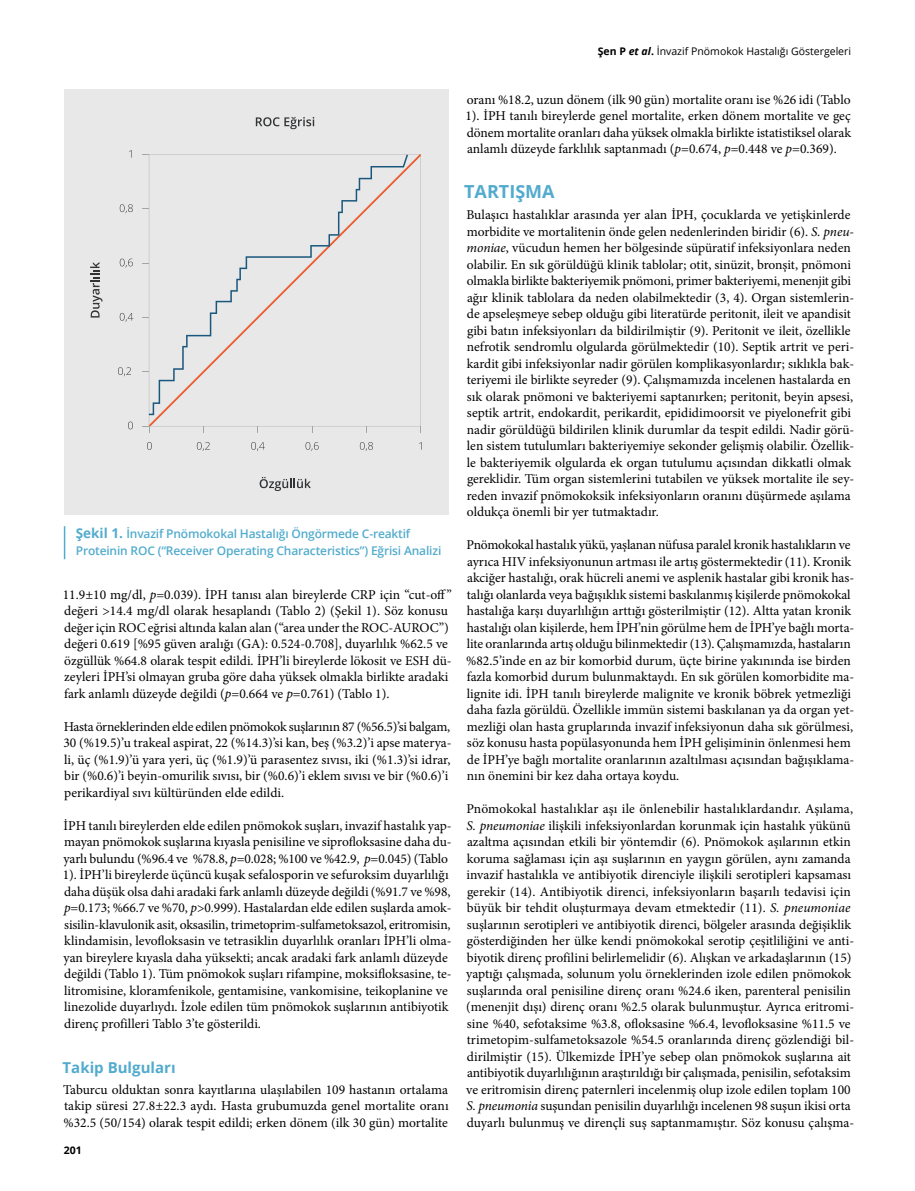
<style>
.page{position:relative;width:915px;height:1191px;background:#fff}
.page>*{position:absolute;margin:0;border:0;box-sizing:border-box;transform-origin:0 0}
.t1{font:700 18px "Open Sans";color:#52abce}
.t2{font:700 15px "Open Sans";color:#52abce}
.t3{font:13.5px/16.5px "Minion Pro";color:#000}
.t4{font:600 12px/17.2px "Open Sans";letter-spacing:-.015em;color:#53acce}
.t5{font:10.5px "Open Sans";color:#000}
.t6{font:700 10.5px "Open Sans";color:#000}
.s1{font-weight:700}
.s2{font-weight:700;font-style:italic}
.s3{font-weight:700;font-size:13.5px}
.s4{font-style:italic}
</style>
<div class="page">
<div style="left:64px;top:89px;width:384px;height:426px;background:#e8e8e9"></div>
<svg style="left:128px;top:421px;width:5px;height:8px"></svg>
<svg style="left:147px;top:442px;width:5px;height:8px"></svg>
<svg style="left:120px;top:313px;width:13px;height:9px"></svg>
<svg style="left:251px;top:442px;width:14px;height:9px"></svg>
<svg style="left:118px;top:367px;width:13px;height:9px"></svg>
<svg style="left:197px;top:442px;width:13px;height:9px"></svg>
<svg style="left:120px;top:259px;width:13px;height:9px"></svg>
<svg style="left:305px;top:442px;width:13px;height:9px"></svg>
<svg style="left:120px;top:204px;width:13px;height:9px"></svg>
<svg style="left:360px;top:442px;width:13px;height:9px"></svg>
<svg style="left:90px;top:262px;width:12px;height:55px"></svg>
<svg style="left:256px;top:117px;width:58px;height:12px"></svg>
<svg style="left:259px;top:477px;width:52px;height:14px"></svg>
<svg style="left:149px;top:154px;width:272px;height:272px"></svg>
<svg style="left:143px;top:426px;width:7px;height:6px"></svg>
<svg style="left:149px;top:155px;width:259px;height:260px"></svg>
<hr style="left:64px;top:526px;width:1px;height:33px;background:#53acce">
<p class="t5" style="left:597px;top:44px;width:255px"><span class="s1">Şen P</span> <span class="s2">et al</span><span class="s1">.</span> İnvazif Pnömokok Hastalığı Göstergeleri</p>
<p class="t4" style="left:76px;top:525px;width:367px"><span class="s3">Şekil 1.</span> İnvazif Pnömokokal Hastalığı Öngörmede C-reaktif<br>Proteinin ROC (“Receiver Operating Characteristics”) Eğrisi Analizi</p>
<p class="t3" style="left:63px;top:586px;width:390px">11.9±10 mg/dl, <span class="s4">p</span>=0.039). İPH tanısı alan bireylerde CRP için “cut-off” değeri &gt;14.4 mg/dl olarak hesaplandı (Tablo 2) (Şekil 1). Söz konusu değer için ROC eğrisi altında kalan alan (“area under the ROC-AUROC”) değeri 0.619 [%95 güven aralığı (GA): 0.524-0.708], duyarlılık %62.5 ve özgüllük %64.8 olarak tespit edildi. İPH’li bireylerde lökosit ve ESH dü&shy;zeyleri İPH’si olmayan gruba göre daha yüksek olmakla birlikte aradaki fark anlamlı düzeyde değildi (<span class="s4">p</span>=0.664 ve <span class="s4">p</span>=0.761) (Tablo 1).</p>
<p class="t3" style="left:63px;top:718px;width:389px">Hasta örneklerinden elde edilen pnömokok suşlarının 87 (%56.5)’si balgam, 30 (%19.5)’u trakeal aspirat, 22 (%14.3)’si kan, beş (%3.2)’i apse materya&shy;li, üç (%1.9)’ü yara yeri, üç (%1.9)’ü parasentez sıvısı, iki (%1.3)’si idrar, bir (%0.6)’i beyin-omurilik sıvısı, bir (%0.6)’i eklem sıvısı ve bir (%0.6)’i perikardiyal sıvı kültüründen elde edildi.</p>
<p class="t3" style="left:63px;top:817px;width:390px">İPH tanılı bireylerden elde edilen pnömokok suşları, invazif hastalık yap&shy;mayan pnömokok suşlarına kıyasla penisiline ve siprofloksasine daha du&shy;yarlı bulundu (%96.4 ve %78.8, <span class="s4">p</span>=0.028; %100 ve %42.9, <span class="s4">p</span>=0.045) (Tablo 1). İPH’li bireylerde üçüncü kuşak sefalosporin ve sefuroksim duyarlılığı daha düşük olsa dahi aradaki fark anlamlı düzeyde değildi (%91.7 ve %98, <span class="s4">p</span>=0.173; %66.7 ve %70, <span class="s4">p</span>&gt;0.999). Hastalardan elde edilen suşlarda amok&shy;sisilin-klavulonik asit, oksasilin, trimetoprim-sulfametoksazol, eritromisin, klindamisin, levofloksasin ve tetrasiklin duyarlılık oranları İPH’li olma&shy;yan bireylere kıyasla daha yüksekti; ancak aradaki fark anlamlı düzeyde değildi (Tablo 1). Tüm pnömokok suşları rifampine, moksifloksasine, te&shy;litromisine, kloramfenikole, gentamisine, vankomisine, teikoplanine ve linezolide duyarlıydı. İzole edilen tüm pnömokok suşlarının antibiyotik direnç profilleri Tablo 3’te gösterildi.</p>
<p class="t2" style="left:63px;top:1056px;width:114px">Takip Bulguları</p>
<p class="t3" style="left:63px;top:1081px;width:387px;text-align:justify">Taburcu olduktan sonra kayıtlarına ulaşılabilen 109 hastanın ortalama takip süresi 27.8±22.3 aydı. Hasta grubumuzda genel mortalite oranı %32.5 (50/154) olarak tespit edildi; erken dönem (ilk 30 gün) mortalite</p>
<p class="t6" style="left:64px;top:1143px;width:19px">201</p>
<p class="t3" style="left:465px;top:91px;width:387px;text-align:justify">oranı %18.2, uzun dönem (ilk 90 gün) mortalite oranı ise %26 idi (Tablo 1). İPH tanılı bireylerde genel mortalite, erken dönem mortalite ve geç dönem mortalite oranları daha yüksek olmakla birlikte istatistiksel olarak anlamlı düzeyde farklılık saptanmadı (<span class="s4">p</span>=0.674, <span class="s4">p</span>=0.448 ve <span class="s4">p</span>=0.369).</p>
<h1 class="t1" style="left:464px;top:179px;width:92px">TARTIŞMA</h1>
<p class="t3" style="left:466px;top:207px;width:389px">Bulaşıcı hastalıklar arasında yer alan İPH, çocuklarda ve yetişkinlerde morbidite ve mortalitenin önde gelen nedenlerinden biridir (6). <span class="s4">S. pneu&shy;moniae</span>, vücudun hemen her bölgesinde süpüratif infeksiyonlara neden olabilir. En sık görüldüğü klinik tablolar; otit, sinüzit, bronşit, pnömoni olmakla birlikte bakteriyemik pnömoni, primer bakteriyemi, menenjit gibi ağır klinik tablolara da neden olabilmektedir (3, 4). Organ sistemlerin&shy;de apseleşmeye sebep olduğu gibi literatürde peritonit, ileit ve apandisit gibi batın infeksiyonları da bildirilmiştir (9). Peritonit ve ileit, özellikle nefrotik sendromlu olgularda görülmektedir (10). Septik artrit ve peri&shy;kardit gibi infeksiyonlar nadir görülen komplikasyonlardır; sıklıkla bak&shy;teriyemi ile birlikte seyreder (9). Çalışmamızda incelenen hastalarda en sık olarak pnömoni ve bakteriyemi saptanırken; peritonit, beyin apsesi, septik artrit, endokardit, perikardit, epididimoorsit ve piyelonefrit gibi nadir görüldüğü bildirilen klinik durumlar da tespit edildi. Nadir görü&shy;len sistem tutulumları bakteriyemiye sekonder gelişmiş olabilir. Özellik&shy;le bakteriyemik olgularda ek organ tutulumu açısından dikkatli olmak gereklidir. Tüm organ sistemlerini tutabilen ve yüksek mortalite ile sey&shy;reden invazif pnömokoksik infeksiyonların oranını düşürmede aşılama oldukça önemli bir yer tutmaktadır.</p>
<p class="t3" style="left:466px;top:536px;width:389px">Pnömokokal hastalık yükü, yaşlanan nüfusa paralel kronik hastalıkların ve ayrıca HIV infeksiyonunun artması ile artış göstermektedir (11). Kronik akciğer hastalığı, orak hücreli anemi ve asplenik hastalar gibi kronik has&shy;talığı olanlarda veya bağışıklık sistemi baskılanmış kişilerde pnömokokal hastalığa karşı duyarlılığın arttığı gösterilmiştir (12). Altta yatan kronik hastalığı olan kişilerde, hem İPH’nin görülme hem de İPH’ye bağlı morta&shy;lite oranlarında artış olduğu bilinmektedir (13). Çalışmamızda, hastaların %82.5’inde en az bir komorbid durum, üçte birine yakınında ise birden fazla komorbid durum bulunmaktaydı. En sık görülen komorbidite ma&shy;lignite idi. İPH tanılı bireylerde malignite ve kronik böbrek yetmezliği daha fazla görüldü. Özellikle immün sistemi baskılanan ya da organ yet&shy;mezliği olan hasta gruplarında invazif infeksiyonun daha sık görülmesi, söz konusu hasta popülasyonunda hem İPH gelişiminin önlenmesi hem de İPH’ye bağlı mortalite oranlarının azaltılması açısından bağışıklama&shy;nın önemini bir kez daha ortaya koydu.</p>
<p class="t3" style="left:466px;top:800px;width:389px">Pnömokokal hastalıklar aşı ile önlenebilir hastalıklardandır. Aşılama, <span class="s4">S. pneumoniae</span> ilişkili infeksiyonlardan korunmak için hastalık yükünü azaltma açısından etkili bir yöntemdir (6). Pnömokok aşılarının etkin koruma sağlaması için aşı suşlarının en yaygın görülen, aynı zamanda invazif hastalıkla ve antibiyotik direnciyle ilişkili serotipleri kapsaması gerekir (14). Antibiyotik direnci, infeksiyonların başarılı tedavisi için büyük bir tehdit oluşturmaya devam etmektedir (11). <span class="s4">S. pneumoniae </span>suşlarının serotipleri ve antibiyotik direnci, bölgeler arasında değişiklik gösterdiğinden her ülke kendi pnömokokal serotip çeşitliliğini ve anti&shy;biyotik direnç profilini belirlemelidir (6). Alışkan ve arkadaşlarının (15) yaptığı çalışmada, solunum yolu örneklerinden izole edilen pnömokok suşlarında oral penisiline direnç oranı %24.6 iken, parenteral penisilin (menenjit dışı) direnç oranı %2.5 olarak bulunmuştur. Ayrıca eritromi&shy;sine %40, sefotaksime %3.8, ofloksasine %6.4, levofloksasine %11.5 ve trimetopim-sulfametoksazole %54.5 oranlarında direnç gözlendiği bil&shy;dirilmiştir (15). Ülkemizde İPH’ye sebep olan pnömokok suşlarına ait antibiyotik duyarlılığının araştırıldığı bir çalışmada, penisilin, sefotaksim ve eritromisin direnç paternleri incelenmiş olup izole edilen toplam 100<br><span class="s4">S. pneumonia</span> suşundan penisilin duyarlılığı incelenen 98 suşun ikisi orta duyarlı bulunmuş ve dirençli suş saptanmamıştır. Söz konusu çalışma-</p>
</div>
